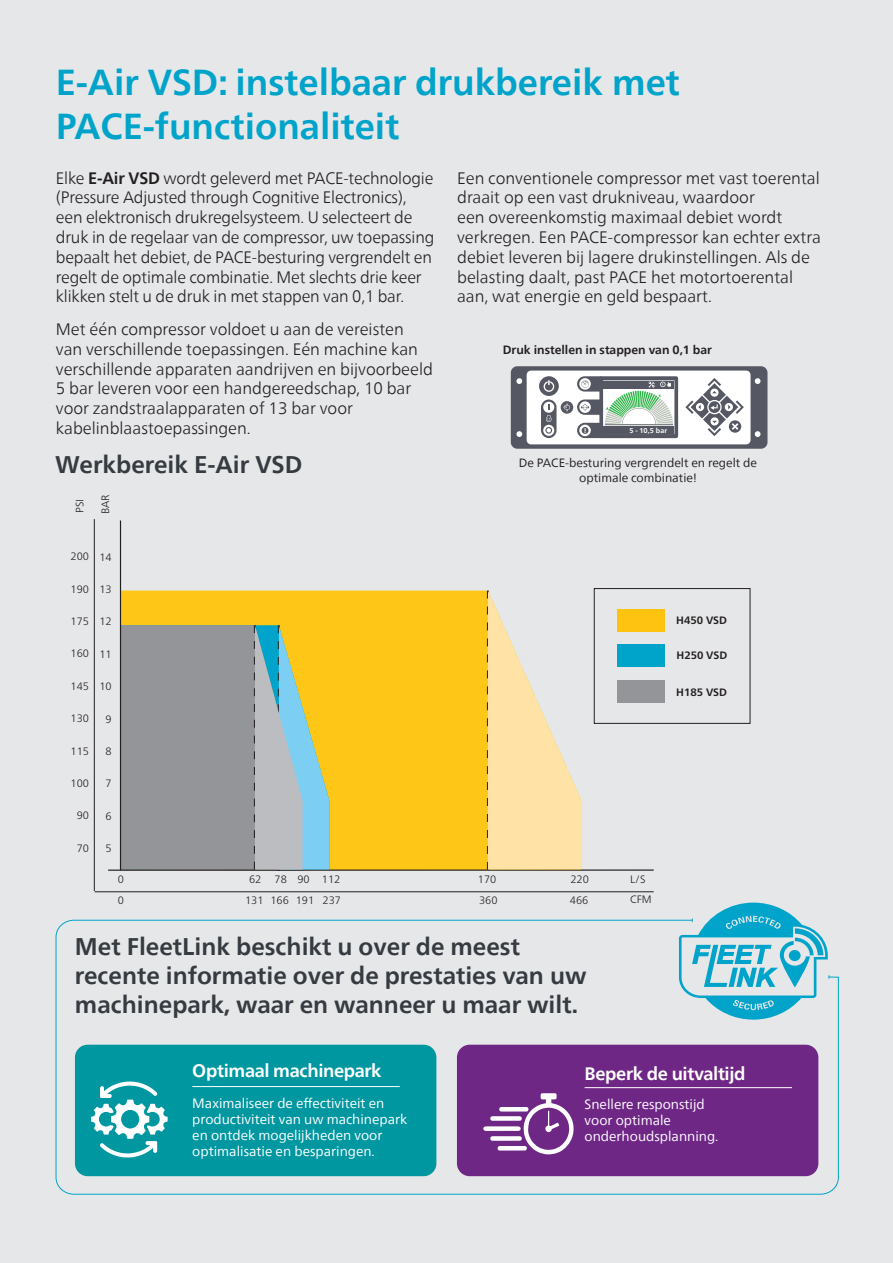
<style>
.page{position:relative;width:893px;height:1263px;background:#e6e7e9}
.page>*{position:absolute;margin:0;border:0;box-sizing:border-box;transform-origin:0 0}
.t1{font:700 36px/43.2px "Neue Frutiger World";color:#00a4ca}
.t2{font:700 24px/28.8px "Neue Frutiger World";color:#353b40}
.t3{font:700 18px "Neue Frutiger World";letter-spacing:-.02em;color:#fff}
.t4{font:300 16.5px/19.8px "Neue Frutiger World";color:#231f20}
.t5{font:13.5px/16.2px "Neue Frutiger World";color:#fff}
.t6{font:12px/14.4px "Neue Frutiger World";color:#231f20;text-align:center}
.t7{font:700 12px "Neue Frutiger World";color:#231f20}
.t8{font:300 10.8px/21.1px "Neue Frutiger World";color:#231f20}
.t9{font:700 10.8px "Neue Frutiger World";color:#231f20}
.t10{font:700 6.9px "Neue Frutiger World";color:#fff}
.s1{font-weight:700}
</style>
<div class="page">
<svg style="left:511px;top:366px;width:256px;height:83px"></svg>
<hr style="left:605px;top:424px;width:68px;height:1px;background:#6c6d70">
<svg style="left:55px;top:919px;width:784px;height:276px"></svg>
<svg style="left:679px;top:902px;width:150px;height:118px"></svg>
<div style="left:121px;top:590px;width:366px;height:279px;background:#fec616"></div>
<hr style="left:120px;top:520px;width:1px;height:350px;background:#231f20">
<hr style="left:108px;top:869px;width:546px;height:2px;background:#231f20">
<hr style="left:94px;top:519px;width:1px;height:372px;background:#231f20">
<hr style="left:95px;top:891px;width:559px;height:1px;background:#231f20">
<div style="left:594px;top:588px;width:156px;height:136px;border:1px solid #231f20"></div>
<div style="left:617px;top:644px;width:47px;height:22px;background:#00a4ca"></div>
<div style="left:617px;top:680px;width:47px;height:23px;background:#939598"></div>
<div style="left:617px;top:609px;width:47px;height:23px;background:#fec210"></div>
<svg style="left:121px;top:625px;width:208px;height:246px"></svg>
<svg style="left:487px;top:590px;width:94px;height:280px"></svg>
<div style="left:75px;top:1045px;width:361px;height:131px;background:#0097a0;border-radius:13px"></div>
<svg style="left:91px;top:1081px;width:77px;height:77px"></svg>
<hr style="left:192px;top:1086px;width:208px;height:1px;background:#fff">
<div style="left:457px;top:1045px;width:361px;height:131px;background:#6f2786;border-radius:13px"></div>
<svg style="left:483px;top:1093px;width:91px;height:61px"></svg>
<hr style="left:585px;top:1087px;width:207px;height:1px;background:#fff">
<h1 class="t1" style="left:56px;top:61px;width:626px">E-Air VSD: instelbaar drukbereik met<br>PACE-functionaliteit</h1>
<p class="t4" style="left:56px;top:168px;width:380px">Elke <span class="s1">E-Air VSD</span> wordt geleverd met PACE-technologie (Pressure Adjusted through Cognitive Electronics), een elektronisch drukregelsysteem. U selecteert de druk in de regelaar van de compressor, uw toepassing bepaalt het debiet, de PACE-besturing vergrendelt en regelt de optimale combinatie. Met slechts drie keer klikken stelt u de druk in met stappen van 0,1 bar.</p>
<p class="t4" style="left:56px;top:319px;width:379px">Met één compressor voldoet u aan de vereisten van verschillende toepassingen. Eén machine kan verschillende apparaten aandrijven en bijvoorbeeld 5 bar leveren voor een handgereedschap, 10 bar voor zandstraalapparaten of 13 bar voor kabelinblaastoepassingen.</p>
<p class="t4" style="left:457px;top:168px;width:365px">Een conventionele compressor met vast toerental draait op een vast drukniveau, waardoor<br>een overeenkomstig maximaal debiet wordt verkregen. Een PACE-compressor kan echter extra debiet leveren bij lagere drukinstellingen. Als de belasting daalt, past PACE het motortoerental aan, wat energie en geld bespaart.</p>
<p class="t7" style="left:503px;top:339px;width:211px">Druk instellen in stappen van 0,1 bar</p>
<p class="t10" style="left:629px;top:424px;width:39px">5 - 10,5 bar</p>
<h2 class="t2" style="left:55px;top:449px;width:249px">Werkbereik E-Air VSD</h2>
<p class="t8" style="left:69px;top:513px;width:16px;rotate:-90deg">PSI</p>
<p class="t8" style="left:95px;top:514px;width:21px;rotate:-90deg">BAR</p>
<p class="t8" style="left:71px;top:546px;width:20px">200</p>
<p class="t8" style="left:71px;top:578px;width:20px">190</p>
<p class="t8" style="left:71px;top:611px;width:20px">175</p>
<p class="t8" style="left:71px;top:643px;width:20px">160</p>
<p class="t8" style="left:71px;top:675px;width:20px">145</p>
<p class="t8" style="left:71px;top:708px;width:20px">130</p>
<p class="t8" style="left:71px;top:740px;width:20px">115</p>
<p class="t8" style="left:71px;top:773px;width:20px">100</p>
<p class="t8" style="left:77px;top:805px;width:14px">90</p>
<p class="t8" style="left:77px;top:837px;width:14px">70</p>
<p class="t8" style="left:99px;top:546px;width:14px">14</p>
<p class="t8" style="left:99px;top:579px;width:14px">13</p>
<p class="t8" style="left:99px;top:611px;width:14px">12</p>
<p class="t8" style="left:99px;top:643px;width:14px">11</p>
<p class="t8" style="left:99px;top:676px;width:14px">10</p>
<p class="t8" style="left:106px;top:708px;width:8px">9</p>
<p class="t8" style="left:106px;top:741px;width:8px">8</p>
<p class="t8" style="left:106px;top:773px;width:8px">7</p>
<p class="t8" style="left:106px;top:805px;width:8px">6</p>
<p class="t8" style="left:106px;top:838px;width:8px">5</p>
<p class="t6" style="left:519px;top:456px;width:240px">De PACE-besturing vergrendelt en regelt de optimale combinatie!</p>
<p class="t9" style="left:676px;top:611px;width:52px">H450 VSD</p>
<p class="t9" style="left:676px;top:646px;width:52px">H250 VSD</p>
<p class="t9" style="left:676px;top:683px;width:52px">H185 VSD</p>
<p class="t8" style="left:118px;top:868px;width:8px">0<br>0</p>
<p class="t8" style="left:249px;top:868px;width:93px">62 78 90 112</p>
<p class="t8" style="left:630px;top:868px;width:17px">L/S</p>
<p class="t8" style="left:245px;top:889px;width:98px">131 166 191 237</p>
<p class="t8" style="left:479px;top:889px;width:20px">360</p>
<p class="t8" style="left:570px;top:889px;width:20px">466</p>
<p class="t8" style="left:478px;top:868px;width:20px">170</p>
<p class="t8" style="left:570px;top:868px;width:20px">220</p>
<p class="t8" style="left:630px;top:889px;width:23px">CFM</p>
<h2 class="t2" style="left:75px;top:932px;width:513px">Met FleetLink beschikt u over de meest recente informatie over de prestaties van uw machinepark, waar en wanneer u maar wilt.</h2>
<p class="t3" style="left:192px;top:1055px;width:191px">Optimaal machinepark</p>
<p class="t5" style="left:192px;top:1095px;width:216px">Maximaliseer de effectiviteit en productiviteit van uw machinepark en ontdek mogelijkheden voor optimalisatie en besparingen.</p>
<p class="t3" style="left:585px;top:1058px;width:163px">Beperk de uitvaltijd</p>
<p class="t5" style="left:585px;top:1096px;width:135px">Snellere responstijd voor optimale onderhoudsplanning.</p>
</div>
